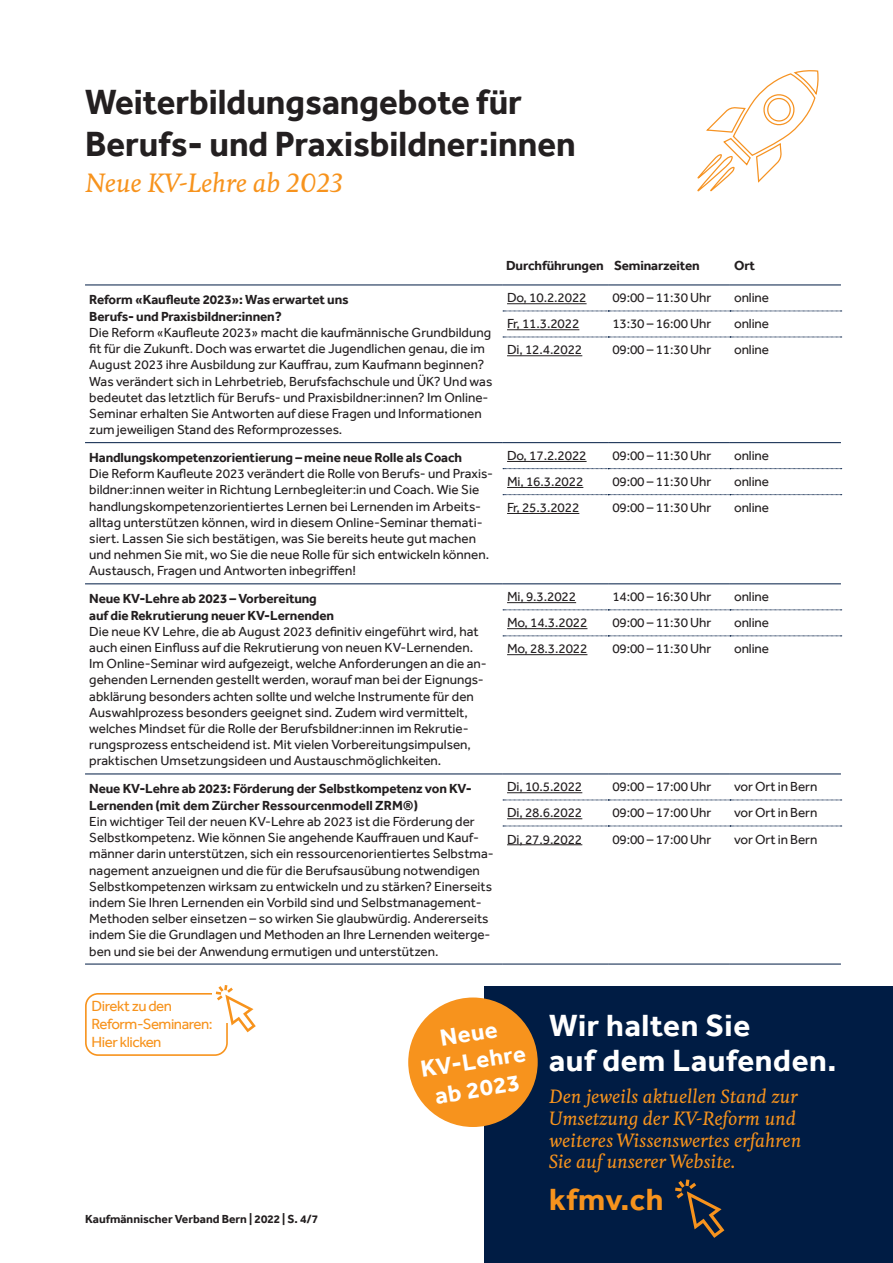
<style>
.page{position:relative;width:893px;height:1263px;background:#fff}
.page>*{position:absolute;margin:0;border:0;box-sizing:border-box;transform-origin:0 0}
.t1{font:700 36px/42px "Effra";color:#231f20}
.Cover_Title{font:700 31.5px "Effra";letter-spacing:.02em;color:#fff}
.Cover_Title-2{font:700 31.5px "Effra";letter-spacing:.02em;color:#f7931d}
.t2{font:italic 500 24.75px "Feijoa";letter-spacing:-.005em;color:#f7931d}
.Title_small{font:700 24px "Effra";color:#fff}
.t3{font:italic 500 18px/21.6px "Feijoa";color:#f7931d}
.t4{font:15.15px/18.1px "Effra";letter-spacing:-.03em;color:#f7931d}
.Text_Tabelle{font:13.5px/16.2px "Effra";color:#231f20}
.Text_Tabelle-2{font:700 13.5px/16.5px "Effra";letter-spacing:-.01em;color:#231f20}
.t5{font:700 12px "Effra";color:#231f20}
</style>
<div class="page">
<div style="left:485px;top:986px;width:408px;height:277px;background:#001c44"></div>
<hr style="left:503px;top:285px;width:105px;height:1px;background:#001c44">
<hr style="left:608px;top:285px;width:122px;height:1px;background:#001c44">
<hr style="left:730px;top:285px;width:111px;height:1px;background:#001c44">
<hr style="left:503px;top:442px;width:105px;height:1px;background:#001c44">
<hr style="left:608px;top:442px;width:122px;height:1px;background:#001c44">
<hr style="left:730px;top:442px;width:111px;height:1px;background:#001c44">
<hr style="left:503px;top:584px;width:105px;height:1px;background:#001c44">
<hr style="left:608px;top:584px;width:122px;height:1px;background:#001c44">
<hr style="left:730px;top:584px;width:111px;height:1px;background:#001c44">
<hr style="left:85px;top:285px;width:418px;height:1px;background:#001c44">
<hr style="left:85px;top:442px;width:418px;height:1px;background:#001c44">
<hr style="left:85px;top:584px;width:418px;height:1px;background:#001c44">
<hr style="left:85px;top:774px;width:418px;height:1px;background:#001c44">
<hr style="left:503px;top:774px;width:105px;height:1px;background:#001c44">
<hr style="left:608px;top:774px;width:122px;height:1px;background:#001c44">
<hr style="left:730px;top:774px;width:111px;height:1px;background:#001c44">
<hr style="left:85px;top:964px;width:418px;height:1px;background:#001c44">
<hr style="left:503px;top:964px;width:105px;height:1px;background:#001c44">
<hr style="left:608px;top:964px;width:122px;height:1px;background:#001c44">
<hr style="left:730px;top:964px;width:111px;height:1px;background:#001c44">
<svg style="left:503px;top:800px;width:339px;height:1px"></svg>
<svg style="left:503px;top:826px;width:339px;height:1px"></svg>
<svg style="left:503px;top:311px;width:339px;height:1px"></svg>
<svg style="left:503px;top:337px;width:339px;height:1px"></svg>
<svg style="left:503px;top:468px;width:339px;height:1px"></svg>
<svg style="left:503px;top:494px;width:339px;height:1px"></svg>
<svg style="left:503px;top:610px;width:339px;height:1px"></svg>
<svg style="left:503px;top:636px;width:339px;height:1px"></svg>
<hr style="left:507px;top:303px;width:80px;height:1px;background:#231f20">
<hr style="left:507px;top:329px;width:72px;height:1px;background:#231f20">
<hr style="left:507px;top:355px;width:75px;height:1px;background:#231f20">
<hr style="left:507px;top:461px;width:80px;height:1px;background:#231f20">
<hr style="left:507px;top:487px;width:76px;height:1px;background:#231f20">
<hr style="left:507px;top:513px;width:72px;height:1px;background:#231f20">
<hr style="left:507px;top:602px;width:69px;height:1px;background:#231f20">
<hr style="left:507px;top:628px;width:80px;height:1px;background:#231f20">
<hr style="left:507px;top:654px;width:80px;height:1px;background:#231f20">
<hr style="left:507px;top:792px;width:75px;height:1px;background:#231f20">
<hr style="left:507px;top:818px;width:75px;height:1px;background:#231f20">
<hr style="left:507px;top:844px;width:75px;height:1px;background:#231f20">
<svg style="left:697px;top:70px;width:122px;height:121px"></svg>
<div style="left:408px;top:997px;width:130px;height:130px;background:#f7931d;border-radius:50%"></div>
<svg style="left:675px;top:1179px;width:49px;height:59px"></svg>
<div style="left:85px;top:993px;width:143px;height:63px;border:2px solid #f7931d;border-radius:12px"></div>
<div style="left:213px;top:992px;width:21px;height:31px;background:#fff"></div>
<svg style="left:216px;top:985px;width:40px;height:47px"></svg>
<p class="t1" style="left:85px;top:80px;width:492px">Weiterbildungsangebote für<br>Berufs- und Praxisbildner:innen</p>
<p class="t2" style="left:85px;top:167px;width:260px">Neue KV-Lehre ab 2023</p>
<p class="Text_Tabelle-2" style="left:89px;top:291px;width:261px">Reform «Kaufleute 2023»: Was erwartet uns</p>
<p class="Text_Tabelle-2" style="left:89px;top:308px;width:194px">Berufs- und Praxisbildner:innen?</p>
<p class="Text_Tabelle" style="left:89px;top:324px;width:405px">Die Reform «Kaufleute 2023» macht die kaufmännische Grundbildung fit für die Zukunft. Doch was erwartet die Jugendlichen genau, die im August 2023 ihre Ausbildung zur Kauffrau, zum Kaufmann beginnen?<br>Was verändert sich in Lehrbetrieb, Berufsfachschule und ÜK? Und was bedeutet das letztlich für Berufs- und Praxisbildner:innen? Im Online-Seminar erhalten Sie Antworten auf diese Fragen und Informationen zum jeweiligen Stand des Reformprozesses.</p>
<p class="Text_Tabelle-2" style="left:89px;top:449px;width:374px">Handlungskompetenzorientierung – meine neue Rolle als Coach</p>
<p class="Text_Tabelle" style="left:89px;top:465px;width:405px">Die Reform Kaufleute 2023 verändert die Rolle von Berufs- und Praxis&shy;bildner:innen weiter in Richtung Lernbegleiter:in und Coach. Wie Sie handlungskompetenzorientiertes Lernen bei Lernenden im Arbeits&shy;alltag unterstützen können, wird in diesem Online-Seminar themati&shy;siert. Lassen Sie sich bestätigen, was Sie bereits heute gut machen und nehmen Sie mit, wo Sie die neue Rolle für sich entwickeln können.</p>
<p class="Text_Tabelle" style="left:89px;top:563px;width:268px">Austausch, Fragen und Antworten inbegriffen!</p>
<p class="Text_Tabelle-2" style="left:89px;top:590px;width:246px">Neue KV-Lehre ab 2023 – Vorbereitung auf die Rekrutierung neuer KV-Lernenden</p>
<p class="Text_Tabelle" style="left:89px;top:623px;width:399px">Die neue KV Lehre, die ab August 2023 definitiv eingeführt wird, hat auch einen Einfluss auf die Rekrutierung von neuen KV-Lernenden.<br>Im Online-Seminar wird aufgezeigt, welche Anforderungen an die an&shy;gehenden Lernenden gestellt werden, worauf man bei der Eignungs&shy;abklärung besonders achten sollte und welche Instrumente für den Auswahlprozess besonders geeignet sind. Zudem wird vermittelt, welches Mindset für die Rolle der Berufsbildner:innen im Rekrutie&shy;rungsprozess entscheidend ist. Mit vielen Vorbereitungsimpulsen, praktischen Umsetzungsideen und Austauschmöglichkeiten.</p>
<p class="Text_Tabelle-2" style="left:89px;top:780px;width:384px">Neue KV-Lehre ab 2023: Förderung der Selbstkompetenz von KV-</p>
<p class="Text_Tabelle-2" style="left:89px;top:797px;width:330px">Lernenden (mit dem Zürcher Ressourcenmodell ZRM®)</p>
<p class="Text_Tabelle" style="left:89px;top:813px;width:406px">Ein wichtiger Teil der neuen KV-Lehre ab 2023 ist die Förderung der Selbstkompetenz. Wie können Sie angehende Kauffrauen und Kauf&shy;männer darin unterstützen, sich ein ressourcenorientiertes Selbstma&shy;nagement anzueignen und die für die Berufsausübung notwendigen Selbstkompetenzen wirksam zu entwickeln und zu stärken? Einerseits indem Sie Ihren Lernenden ein Vorbild sind und Selbstmanagement-Methoden selber einsetzen – so wirken Sie glaubwürdig. Andererseits indem Sie die Grundlagen und Methoden an Ihre Lernenden weiterge&shy;ben und sie bei der Anwendung ermutigen und unterstützen.</p>
<p class="Text_Tabelle-2" style="left:506px;top:257px;width:195px">Durchführungen Seminarzeiten</p>
<p class="Text_Tabelle-2" style="left:734px;top:257px;width:23px">Ort</p>
<p class="Text_Tabelle" style="left:507px;top:290px;width:81px">Do, 10.2.2022</p>
<p class="Text_Tabelle" style="left:612px;top:290px;width:100px">09:00 – 11:30 Uhr</p>
<p class="Text_Tabelle" style="left:734px;top:290px;width:36px">online</p>
<p class="Text_Tabelle" style="left:507px;top:316px;width:74px">Fr, 11.3.2022</p>
<p class="Text_Tabelle" style="left:612px;top:316px;width:100px">13:30 – 16:00 Uhr</p>
<p class="Text_Tabelle" style="left:734px;top:316px;width:36px">online</p>
<p class="Text_Tabelle" style="left:507px;top:342px;width:77px">Di, 12.4.2022</p>
<p class="Text_Tabelle" style="left:612px;top:342px;width:100px">09:00 – 11:30 Uhr</p>
<p class="Text_Tabelle" style="left:734px;top:342px;width:36px">online</p>
<p class="Text_Tabelle" style="left:507px;top:447px;width:81px">Do, 17.2.2022</p>
<p class="Text_Tabelle" style="left:612px;top:447px;width:100px">09:00 – 11:30 Uhr</p>
<p class="Text_Tabelle" style="left:734px;top:447px;width:36px">online</p>
<p class="Text_Tabelle" style="left:507px;top:473px;width:78px">Mi, 16.3.2022</p>
<p class="Text_Tabelle" style="left:612px;top:473px;width:100px">09:00 – 11:30 Uhr</p>
<p class="Text_Tabelle" style="left:734px;top:473px;width:36px">online</p>
<p class="Text_Tabelle" style="left:507px;top:499px;width:74px">Fr, 25.3.2022</p>
<p class="Text_Tabelle" style="left:612px;top:499px;width:100px">09:00 – 11:30 Uhr</p>
<p class="Text_Tabelle" style="left:734px;top:499px;width:36px">online</p>
<p class="Text_Tabelle" style="left:507px;top:589px;width:71px">Mi, 9.3.2022</p>
<p class="Text_Tabelle" style="left:612px;top:589px;width:100px">14:00 – 16:30 Uhr</p>
<p class="Text_Tabelle" style="left:734px;top:589px;width:36px">online</p>
<p class="Text_Tabelle" style="left:507px;top:615px;width:82px">Mo, 14.3.2022</p>
<p class="Text_Tabelle" style="left:612px;top:615px;width:100px">09:00 – 11:30 Uhr</p>
<p class="Text_Tabelle" style="left:734px;top:615px;width:36px">online</p>
<p class="Text_Tabelle" style="left:507px;top:641px;width:82px">Mo, 28.3.2022</p>
<p class="Text_Tabelle" style="left:612px;top:641px;width:100px">09:00 – 11:30 Uhr</p>
<p class="Text_Tabelle" style="left:734px;top:641px;width:36px">online</p>
<p class="Text_Tabelle" style="left:507px;top:779px;width:77px">Di, 10.5.2022</p>
<p class="Text_Tabelle" style="left:612px;top:779px;width:100px">09:00 – 17:00 Uhr</p>
<p class="Text_Tabelle" style="left:734px;top:779px;width:85px">vor Ort in Bern</p>
<p class="Text_Tabelle" style="left:507px;top:805px;width:77px">Di, 28.6.2022</p>
<p class="Text_Tabelle" style="left:612px;top:805px;width:100px">09:00 – 17:00 Uhr</p>
<p class="Text_Tabelle" style="left:734px;top:805px;width:85px">vor Ort in Bern</p>
<p class="Text_Tabelle" style="left:507px;top:831px;width:77px">Di, 27.9.2022</p>
<p class="Text_Tabelle" style="left:612px;top:831px;width:100px">09:00 – 17:00 Uhr</p>
<p class="Text_Tabelle" style="left:734px;top:831px;width:85px">vor Ort in Bern</p>
<p class="t4" style="left:92px;top:996px;width:82px">Direkt zu den</p>
<p class="t4" style="left:92px;top:1015px;width:123px">Reform-Seminaren:<br>Hier klicken</p>
<p class="t5" style="left:85px;top:1211px;width:234px">Kaufmännischer Verband Bern | 2022 | S. 4/7</p>
<p class="Title_small" style="left:438px;top:1023px;width:59px;rotate:-9deg">Neue</p>
<p class="Title_small" style="left:418px;top:1055px;width:108px;rotate:-9deg">KV-Lehre</p>
<p class="Title_small" style="left:433px;top:1081px;width:87px;rotate:-9deg">ab 2023</p>
<p class="Cover_Title" style="left:549px;top:1006px;width:203px">Wir halten Sie</p>
<p class="Cover_Title" style="left:549px;top:1042px;width:289px">auf dem Laufenden.</p>
<p class="t3" style="left:549px;top:1087px;width:254px">Den jeweils aktuellen Stand zur<br>Umsetzung der KV-Reform und weiteres Wissenswertes erfahren<br>Sie auf unserer Website.</p>
<p class="Cover_Title-2" style="left:549px;top:1180px;width:116px">kfmv.ch</p>
</div>
